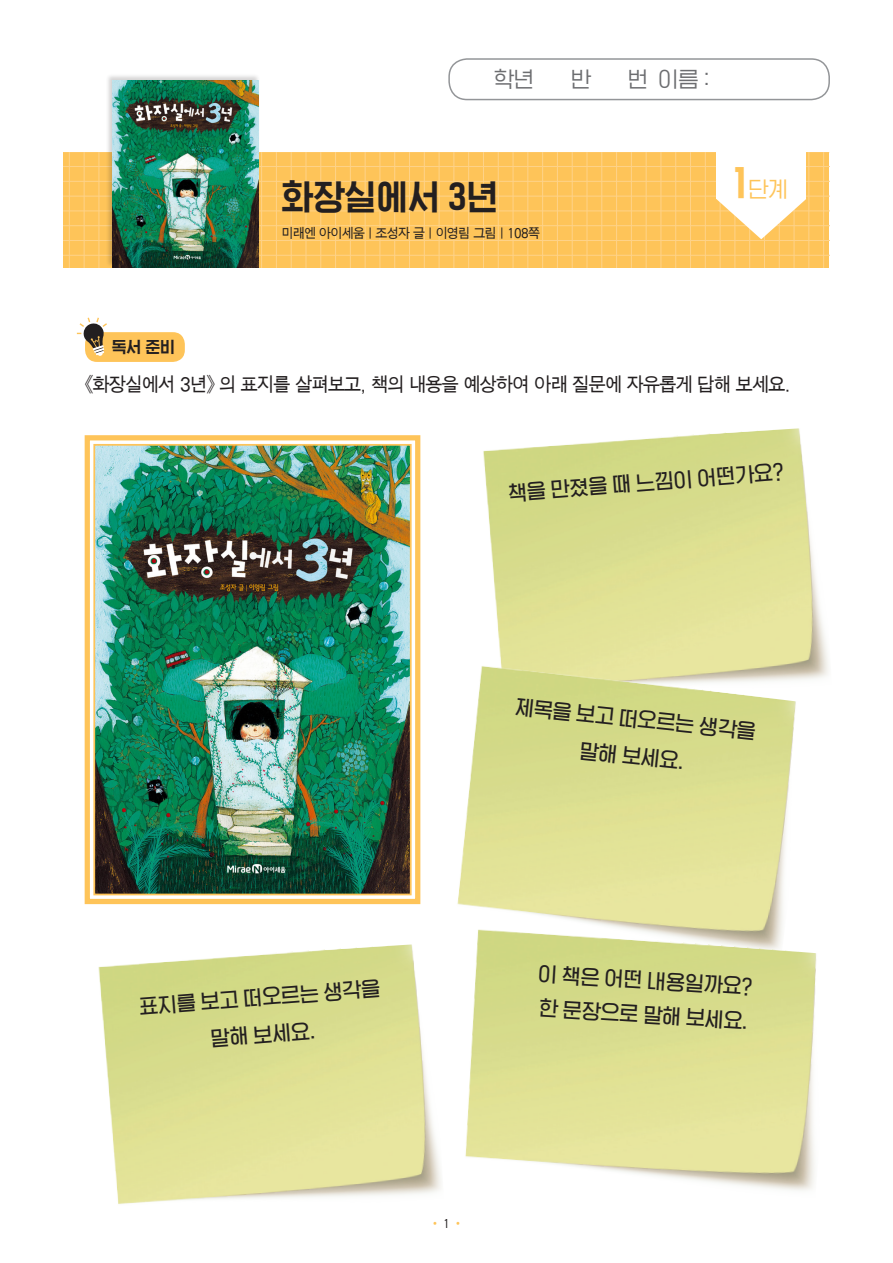
<style>
.page{position:relative;width:893px;height:1263px;background:#fff}
.page>*{position:absolute;margin:0;border:0;box-sizing:border-box;transform-origin:0 0}
.본문_파란상자{font:36px "HGG Gothicssi P80 g";color:#231f20}
.t1{font:22.35px "HGG Gothicssi P40 g";color:#6c6d70}
.t2{font:22.35px "HGG Gothicssi P40 g";color:#fec459}
.문제-소{font:21px "HGG Gothicssi P60 g";color:#231f20}
.본문_파란상자-2{font:19.5px "SMJ Gothic 10 Pro";letter-spacing:-.1em;color:#231f20;scale:.93 1}
.t3{font:16.5px "HGG Gothicssi P80 g";color:#231f20}
.본문_파란상자-3{font:13.5px "SMJ Gothic 10 Pro";letter-spacing:-.1em;color:#231f20;scale:.93 1}
.본문_파란상자-4{font:12px "SMJ Gothic 10 Pro";color:#fec459;scale:.93 1}
.s1{font-family:"HGG Gothicssi P80 g";font-size:40.95px}
.s2{color:#231f20}
</style>
<div class="page">
<div style="left:85px;top:332px;width:100px;height:30px;background:#fec459;border-radius:12px"></div>
<div style="left:448px;top:58px;width:382px;height:42px;border:2px solid #939598;border-radius:18px"></div>
<svg style="left:77px;top:318px;width:30px;height:38px"></svg>
<div style="left:64px;top:152px;width:765px;height:115px;background:#fec459"></div>
<hr style="left:276px;top:152px;width:1px;height:115px;background:#fed389">
<hr style="left:734px;top:152px;width:1px;height:115px;background:#fed389">
<hr style="left:616px;top:152px;width:1px;height:115px;background:#fed389">
<hr style="left:394px;top:152px;width:1px;height:115px;background:#fed389">
<hr style="left:99px;top:152px;width:1px;height:115px;background:#fed389">
<hr style="left:557px;top:152px;width:1px;height:115px;background:#fed389">
<hr style="left:335px;top:152px;width:1px;height:115px;background:#fed389">
<hr style="left:794px;top:152px;width:1px;height:115px;background:#fed389">
<hr style="left:675px;top:152px;width:1px;height:115px;background:#fed389">
<hr style="left:453px;top:152px;width:1px;height:115px;background:#fed389">
<hr style="left:69px;top:152px;width:1px;height:115px;background:#fed389">
<hr style="left:527px;top:152px;width:1px;height:115px;background:#fed389">
<hr style="left:306px;top:152px;width:1px;height:115px;background:#fed389">
<hr style="left:764px;top:152px;width:1px;height:115px;background:#fed389">
<hr style="left:646px;top:152px;width:1px;height:115px;background:#fed389">
<hr style="left:424px;top:152px;width:1px;height:115px;background:#fed389">
<hr style="left:587px;top:152px;width:1px;height:115px;background:#fed389">
<hr style="left:365px;top:152px;width:1px;height:115px;background:#fed389">
<hr style="left:823px;top:152px;width:1px;height:115px;background:#fed389">
<hr style="left:705px;top:152px;width:1px;height:115px;background:#fed389">
<hr style="left:483px;top:152px;width:1px;height:115px;background:#fed389">
<hr style="left:513px;top:152px;width:1px;height:115px;background:#fed389">
<hr style="left:291px;top:152px;width:1px;height:115px;background:#fed389">
<hr style="left:749px;top:152px;width:1px;height:115px;background:#fed389">
<hr style="left:631px;top:152px;width:1px;height:115px;background:#fed389">
<hr style="left:409px;top:152px;width:1px;height:115px;background:#fed389">
<hr style="left:572px;top:152px;width:1px;height:115px;background:#fed389">
<hr style="left:350px;top:152px;width:1px;height:115px;background:#fed389">
<hr style="left:808px;top:152px;width:1px;height:115px;background:#fed389">
<hr style="left:690px;top:152px;width:1px;height:115px;background:#fed389">
<hr style="left:468px;top:152px;width:1px;height:115px;background:#fed389">
<hr style="left:84px;top:152px;width:1px;height:115px;background:#fed389">
<hr style="left:542px;top:152px;width:1px;height:115px;background:#fed389">
<hr style="left:320px;top:152px;width:1px;height:115px;background:#fed389">
<hr style="left:779px;top:152px;width:1px;height:115px;background:#fed389">
<hr style="left:661px;top:152px;width:1px;height:115px;background:#fed389">
<hr style="left:439px;top:152px;width:1px;height:115px;background:#fed389">
<hr style="left:601px;top:152px;width:1px;height:115px;background:#fed389">
<hr style="left:380px;top:152px;width:1px;height:115px;background:#fed389">
<hr style="left:261px;top:152px;width:1px;height:115px;background:#fed389">
<hr style="left:720px;top:152px;width:1px;height:115px;background:#fed389">
<hr style="left:498px;top:152px;width:1px;height:115px;background:#fed389">
<hr style="left:64px;top:166px;width:765px;height:1px;background:#fed389">
<hr style="left:64px;top:225px;width:765px;height:1px;background:#fed389">
<hr style="left:64px;top:196px;width:765px;height:1px;background:#fed389">
<hr style="left:64px;top:255px;width:765px;height:1px;background:#fed389">
<hr style="left:64px;top:181px;width:765px;height:1px;background:#fed389">
<hr style="left:64px;top:240px;width:765px;height:1px;background:#fed389">
<hr style="left:64px;top:211px;width:765px;height:1px;background:#fed389">
<hr style="left:64px;top:152px;width:765px;height:1px;background:#fed389">
<div style="left:106px;top:73px;width:154px;height:195px;background:#231f20;opacity:.2"></div>
<img style="left:112px;top:80px;width:147px;height:187px">
<svg style="left:716px;top:199px;width:90px;height:40px"></svg>
<div style="left:716px;top:135px;width:90px;height:64px;background:#fff"></div>
<svg style="left:84px;top:435px;width:337px;height:470px"></svg>
<img style="left:93px;top:443px;width:319px;height:453px">
<img style="left:483px;top:428px;width:346px;height:251px">
<img style="left:457px;top:662px;width:355px;height:264px">
<img style="left:465px;top:926px;width:352px;height:265px">
<img style="left:98px;top:944px;width:343px;height:260px">
<p class="t3" style="left:112px;top:338px;width:65px">독서 준비</p>
<p class="t1" style="left:494px;top:67px;width:42px">학년</p>
<p class="t1" style="left:571px;top:67px;width:22px">반</p>
<p class="t1" style="left:628px;top:67px;width:83px">번 이름 :</p>
<p class="본문_파란상자" style="left:281px;top:178px;width:219px">화장실에서 3년</p>
<p class="본문_파란상자-3" style="left:281px;top:226px;width:280px">미래엔 아이세움 | 조성자 글 | 이영림 그림 | 108쪽</p>
<p class="t2" style="left:734px;top:177px;width:56px"><span class="s1">1</span>단계</p>
<p class="본문_파란상자-2" style="left:85px;top:374px;width:760px">《화장실에서 3년》 의 표지를 살펴보고, 책의 내용을 예상하여 아래 질문에 자유롭게 답해 보세요.</p>
<p class="문제-소" style="left:507px;top:481px;width:278px;rotate:-4deg">책을 만졌을 때 느낌이 어떤가요?</p>
<p class="문제-소" style="left:516px;top:695px;width:243px;rotate:6deg">제목을 보고 떠오르는 생각을</p>
<p class="문제-소" style="left:581px;top:739px;width:106px;rotate:6deg">말해 보세요.</p>
<p class="문제-소" style="left:138px;top:994px;width:243px;rotate:-4deg">표지를 보고 떠오르는 생각을</p>
<p class="문제-소" style="left:210px;top:1027px;width:106px;rotate:-4deg">말해 보세요.</p>
<p class="본문_파란상자-4" style="left:429px;top:1217px;width:38px">• <span class="s2">1</span> •</p>
<p class="문제-소" style="left:539px;top:961px;width:216px;rotate:4deg">이 책은 어떤 내용일까요?</p>
<p class="문제-소" style="left:540px;top:996px;width:210px;rotate:4deg">한 문장으로 말해 보세요.</p>
</div>
